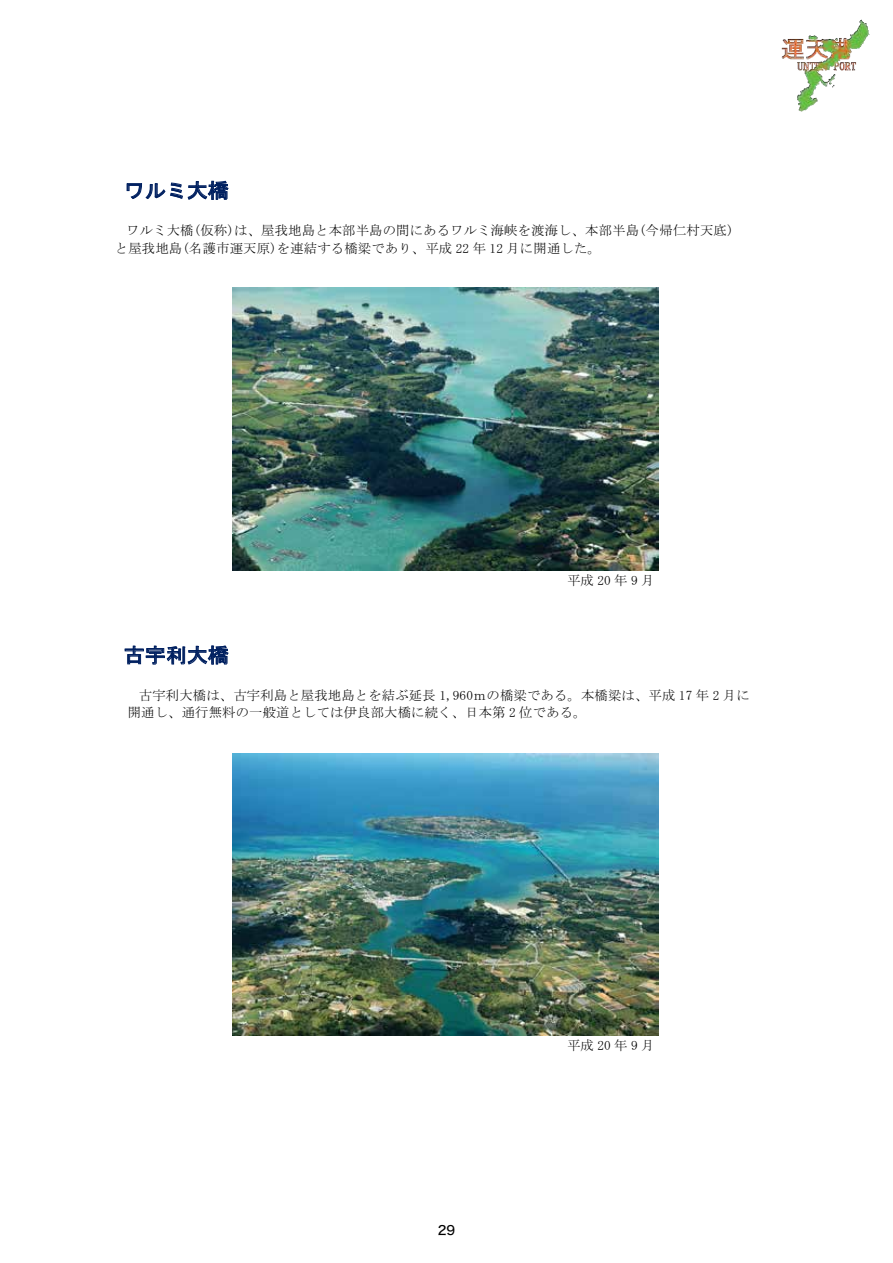
<style>
.page{position:relative;width:893px;height:1263px;background:#fff}
.page>*{position:absolute;margin:0;border:0;box-sizing:border-box;transform-origin:0 0}
.t1{font:20.25px "MS Gothic";letter-spacing:.005em;color:#002060}
.t2{font:14.7px "HGS Gothic E";color:#000}
.t3{font:13.35px/17.7px "MS Mincho";letter-spacing:.015em;color:#000}
.t4{font:13.35px "MS Mincho";letter-spacing:.26em;color:#000}
.t5{font:12.75px "Hiragino Sans W5";color:#000}
</style>
<div class="page">
<img style="left:233px;top:288px;width:426px;height:283px">
<img style="left:233px;top:753px;width:425px;height:283px">
<svg style="left:127px;top:181px;width:102px;height:19px"></svg>
<svg style="left:125px;top:645px;width:104px;height:20px"></svg>
<img style="left:781px;top:19px;width:89px;height:93px">
<h1 class="t1" style="left:124px;top:180px;width:106px">ワルミ大橋</h1>
<p class="t3" style="left:115px;top:221px;width:620px;text-indent:11px">ワルミ大橋(仮称)は、屋我地島と本部半島の間にあるワルミ海峡を渡海し、本部半島(今帰仁村天底)と屋我地島(名護市運天原)を連結する橋梁であり、平成 22 年 12 月に開通した。</p>
<p class="t4" style="left:567px;top:574px;width:89px">平成20年9月</p>
<h1 class="t1" style="left:124px;top:645px;width:106px">古宇利大橋</h1>
<p class="t3" style="left:128px;top:687px;width:623px;line-height:17.2px;text-indent:11px">古宇利大橋は、古宇利島と屋我地島とを結ぶ延長 1,960ｍの橋梁である。本橋梁は、平成 17 年 2 月に開通し、通行無料の一般道としては伊良部大橋に続く、日本第 2 位である。</p>
<p class="t5" style="left:438px;top:1218px;width:19px">29</p>
<p class="t2" style="left:438px;top:1226px;width:18px">29</p>
<p class="t4" style="left:567px;top:1038px;width:89px">平成20年9月</p>
</div>
